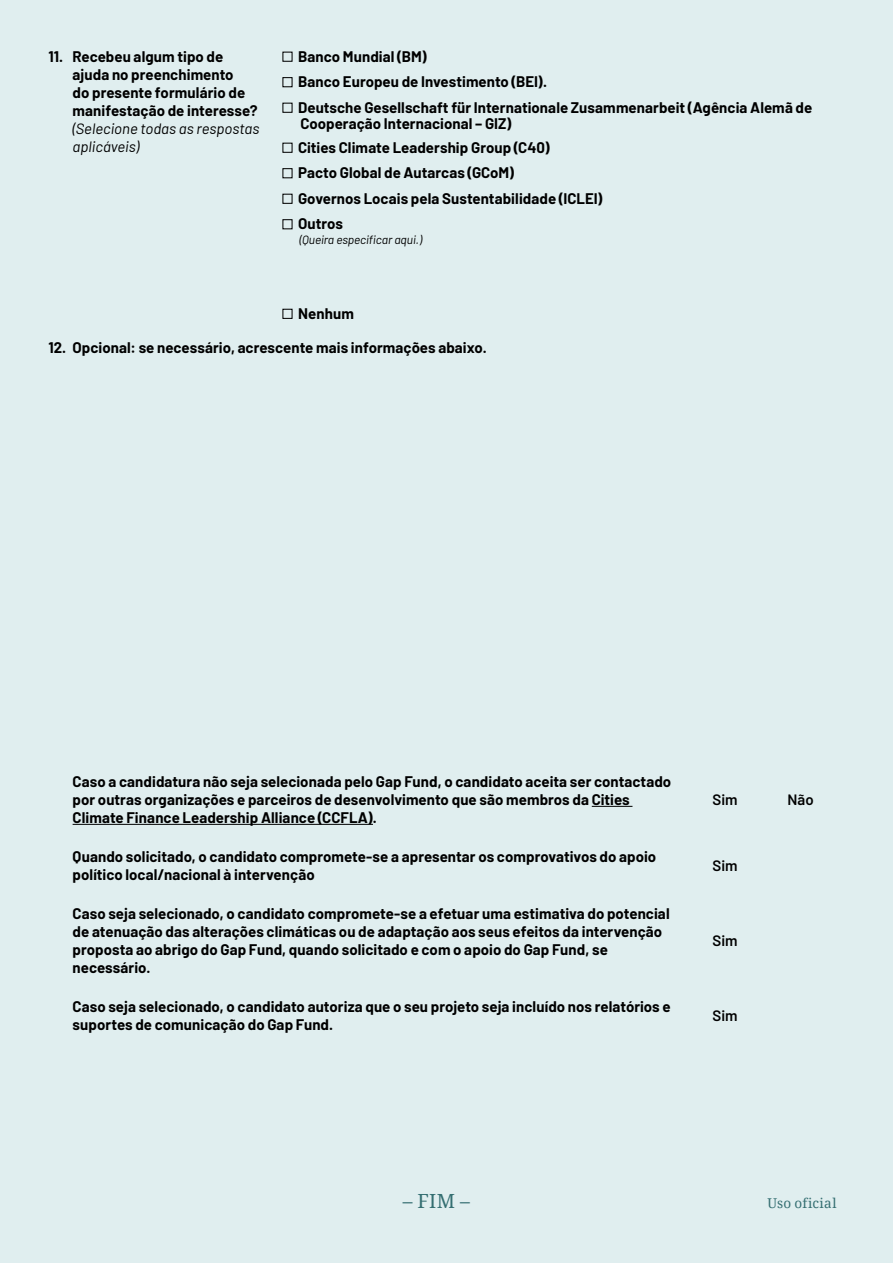
<style>
.page{position:relative;width:893px;height:1263px;background:#e0eeef}
.page>*{position:absolute;margin:0;border:0;box-sizing:border-box;transform-origin:0 0}
.t1{font:19.5px "Droid Serif";color:#346e71}
.t2{font:700 15px/18px "Barlow";letter-spacing:.005em;color:#000}
.t3{font:italic 15px/18px "Barlow";color:#000}
.t4{font:600 15px "Barlow";letter-spacing:.005em;color:#000}
.t5{font:13.5px "Droid Serif";letter-spacing:.02em;color:#346e71}
.t6{font:italic 12px "Barlow";letter-spacing:-.01em;color:#000}
</style>
<div class="page">
<div style="left:282px;top:52px;width:11px;height:10px;border:1px solid #000"></div>
<div style="left:282px;top:77px;width:11px;height:10px;border:1px solid #000"></div>
<div style="left:282px;top:103px;width:11px;height:10px;border:1px solid #000"></div>
<div style="left:282px;top:143px;width:11px;height:10px;border:1px solid #000"></div>
<div style="left:282px;top:168px;width:11px;height:10px;border:1px solid #000"></div>
<div style="left:282px;top:194px;width:11px;height:10px;border:1px solid #000"></div>
<div style="left:282px;top:219px;width:11px;height:10px;border:1px solid #000"></div>
<div style="left:282px;top:309px;width:11px;height:10px;border:1px solid #000"></div>
<hr style="left:592px;top:806px;width:40px;height:1px;background:#000">
<hr style="left:73px;top:824px;width:300px;height:1px;background:#000">
<p class="t2" style="left:73px;top:46px;width:187px;text-indent:-24px">11. Recebeu algum tipo de ajuda no preenchimento<br>do presente formulário de manifestação de interesse?</p>
<p class="t3" style="left:73px;top:118px;width:189px">(Selecione todas as respostas aplicáveis)</p>
<p class="t2" style="left:298px;top:42px;width:516px;line-height:25.5px">Banco Mundial (BM)<br>Banco Europeu de Investimento (BEI).<br>Deutsche Gesellschaft für Internationale Zusammenarbeit (Agência Alemã de</p>
<p class="t2" style="left:298px;top:111px;width:253px;line-height:23.5px">Cooperação Internacional – GIZ)<br>Cities Climate Leadership Group (C40)</p>
<p class="t2" style="left:298px;top:159px;width:306px;line-height:25.5px">Pacto Global de Autarcas (GCoM)<br>Governos Locais pela Sustentabilidade (ICLEI)<br>Outros</p>
<p class="t6" style="left:299px;top:231px;width:124px">(Queira especificar aqui.)</p>
<p class="t2" style="left:298px;top:303px;width:57px">Nenhum</p>
<p class="t2" style="left:49px;top:337px;width:440px">12. Opcional: se necessário, acrescente mais informações abaixo.</p>
<p class="t2" style="left:73px;top:772px;width:600px">Caso a candidatura não seja selecionada pelo Gap Fund, o candidato aceita ser contactado por outras organizações e parceiros de desenvolvimento que são membros da Cities<br>Climate Finance Leadership Alliance (CCFLA).</p>
<p class="t4" style="left:712px;top:789px;width:27px">Sim</p>
<p class="t4" style="left:787px;top:789px;width:28px">Não</p>
<p class="t2" style="left:73px;top:846px;width:585px">Quando solicitado, o candidato compromete-se a apresentar os comprovativos do apoio político local/nacional à intervenção</p>
<p class="t4" style="left:712px;top:855px;width:27px">Sim</p>
<p class="t2" style="left:73px;top:903px;width:599px">Caso seja selecionado, o candidato compromete-se a efetuar uma estimativa do potencial de atenuação das alterações climáticas ou de adaptação aos seus efeitos da intervenção proposta ao abrigo do Gap Fund, quando solicitado e com o apoio do Gap Fund, se necessário.</p>
<p class="t4" style="left:712px;top:929px;width:27px">Sim</p>
<p class="t2" style="left:73px;top:996px;width:600px">Caso seja selecionado, o candidato autoriza que o seu projeto seja incluído nos relatórios e suportes de comunicação do Gap Fund.</p>
<p class="t4" style="left:712px;top:1004px;width:27px">Sim</p>
<h1 class="t1" style="left:403px;top:1187px;width:69px">– FIM –</h1>
<p class="t5" style="left:767px;top:1193px;width:71px">Uso oficial</p>
</div>
